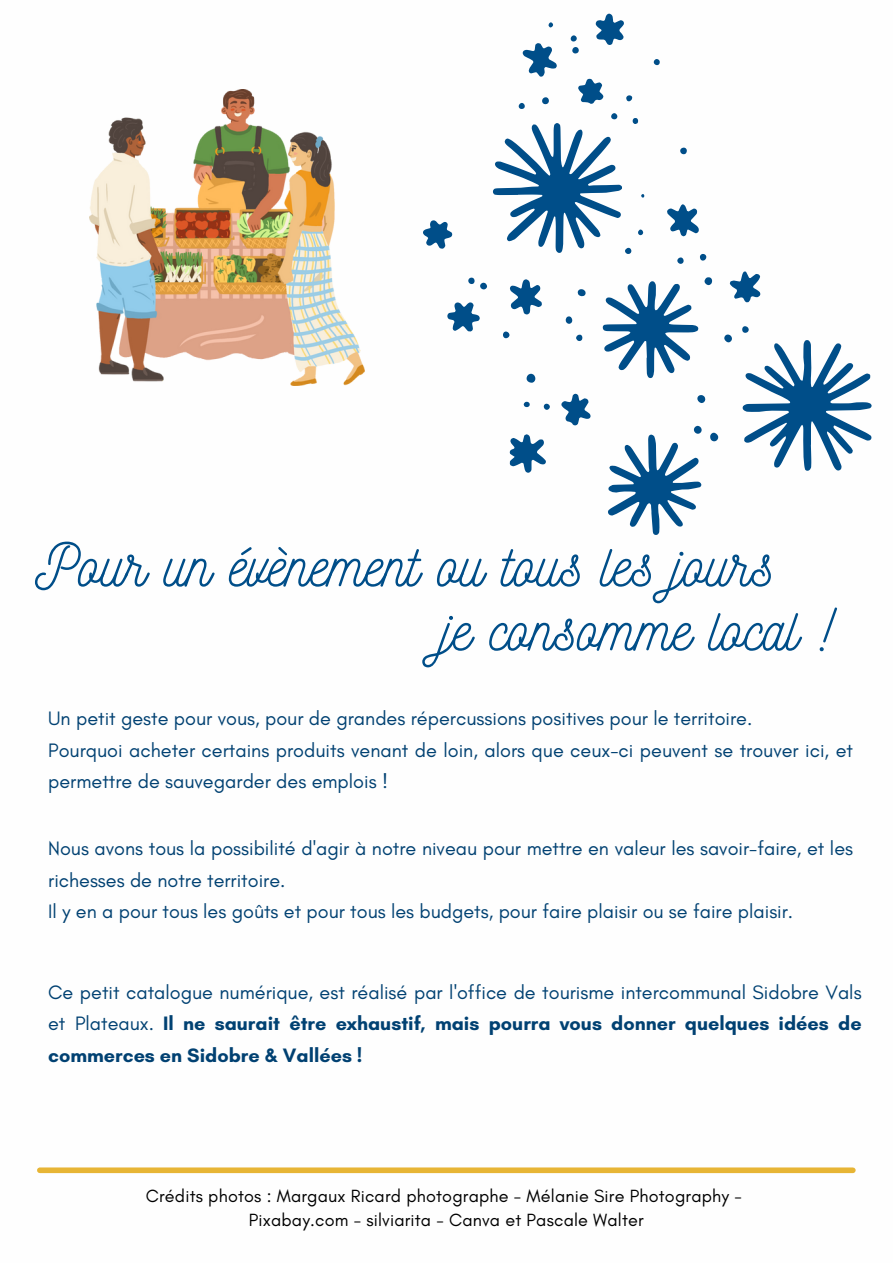
<style>
.page{position:relative;width:893px;height:1264px;background:#fff}
.page>*{position:absolute;margin:0;border:0;box-sizing:border-box;transform-origin:0 0}
.t1{font:58.95px "Nickainley";color:#004e89}
.t2{font:19.8px/31.5px "Glacial Indifference";color:#014172}
.t3{font:18px "Glacial Indifference";letter-spacing:.01em;color:#000}
.s1{font-weight:700}
</style>
<div class="page">
<div style="left:40px;top:1167px;width:812px;height:6px;background:#e7b535"></div>
<svg style="left:742px;top:340px;width:129px;height:131px"></svg>
<svg style="left:602px;top:281px;width:96px;height:97px"></svg>
<svg style="left:509px;top:434px;width:37px;height:38px"></svg>
<svg style="left:509px;top:279px;width:33px;height:35px"></svg>
<svg style="left:667px;top:204px;width:31px;height:32px"></svg>
<svg style="left:447px;top:302px;width:32px;height:30px"></svg>
<svg style="left:729px;top:271px;width:31px;height:31px"></svg>
<svg style="left:561px;top:393px;width:30px;height:33px"></svg>
<svg style="left:423px;top:220px;width:30px;height:29px"></svg>
<svg style="left:526px;top:374px;width:9px;height:9px"></svg>
<svg style="left:608px;top:426px;width:93px;height:109px"></svg>
<svg style="left:710px;top:432px;width:8px;height:9px"></svg>
<svg style="left:697px;top:395px;width:8px;height:8px"></svg>
<svg style="left:704px;top:277px;width:8px;height:8px"></svg>
<svg style="left:724px;top:334px;width:8px;height:8px"></svg>
<svg style="left:577px;top:289px;width:8px;height:8px"></svg>
<svg style="left:565px;top:316px;width:7px;height:8px"></svg>
<svg style="left:480px;top:282px;width:7px;height:7px"></svg>
<svg style="left:680px;top:147px;width:6px;height:7px"></svg>
<svg style="left:576px;top:334px;width:6px;height:7px"></svg>
<div style="left:503px;top:331px;width:6px;height:7px;background:#004e89;border-radius:50%"></div>
<div style="left:742px;top:326px;width:6px;height:7px;background:#004e89;border-radius:50%"></div>
<svg style="left:700px;top:254px;width:7px;height:7px"></svg>
<svg style="left:468px;top:277px;width:6px;height:7px"></svg>
<svg style="left:677px;top:257px;width:6px;height:7px"></svg>
<svg style="left:653px;top:59px;width:6px;height:6px"></svg>
<svg style="left:543px;top:404px;width:7px;height:6px"></svg>
<svg style="left:523px;top:402px;width:6px;height:5px"></svg>
<svg style="left:493px;top:14px;width:151px;height:240px"></svg>
<img style="left:89px;top:89px;width:276px;height:296px">
<p class="t1" style="left:35px;top:527px;width:740px">Pour un évènement ou tous les jours</p>
<p class="t1" style="left:441px;top:592px;width:393px">je consomme local !</p>
<p class="t2" style="left:48px;top:702px;width:705px">Un petit geste pour vous, pour de grandes répercussions positives pour le territoire.</p>
<p class="t2" style="left:48px;top:734px;width:806px">Pourquoi acheter certains produits venant de loin, alors que ceux-ci peuvent se trouver ici, et permettre de sauvegarder des emplois !</p>
<p class="t2" style="left:48px;top:832px;width:806px">Nous avons tous la possibilité d'agir à notre niveau pour mettre en valeur les savoir-faire, et les richesses de notre territoire.</p>
<p class="t2" style="left:48px;top:895px;width:746px">Il y en a pour tous les goûts et pour tous les budgets, pour faire plaisir ou se faire plaisir.</p>
<p class="t2" style="left:48px;top:976px;width:814px;text-align:justify">Ce petit catalogue numérique, est réalisé par l'office de tourisme intercommunal Sidobre Vals et Plateaux. <span class="s1">Il ne saurait être exhaustif, mais pourra vous donner quelques idées de commerces en Sidobre &amp; Vallées !</span></p>
<p class="t3" style="left:146px;top:1184px;width:597px">Crédits photos : Margaux Ricard photographe - Mélanie Sire Photography -</p>
<p class="t3" style="left:249px;top:1209px;width:396px">Pixabay.com - silviarita - Canva et Pascale Walter</p>
</div>
